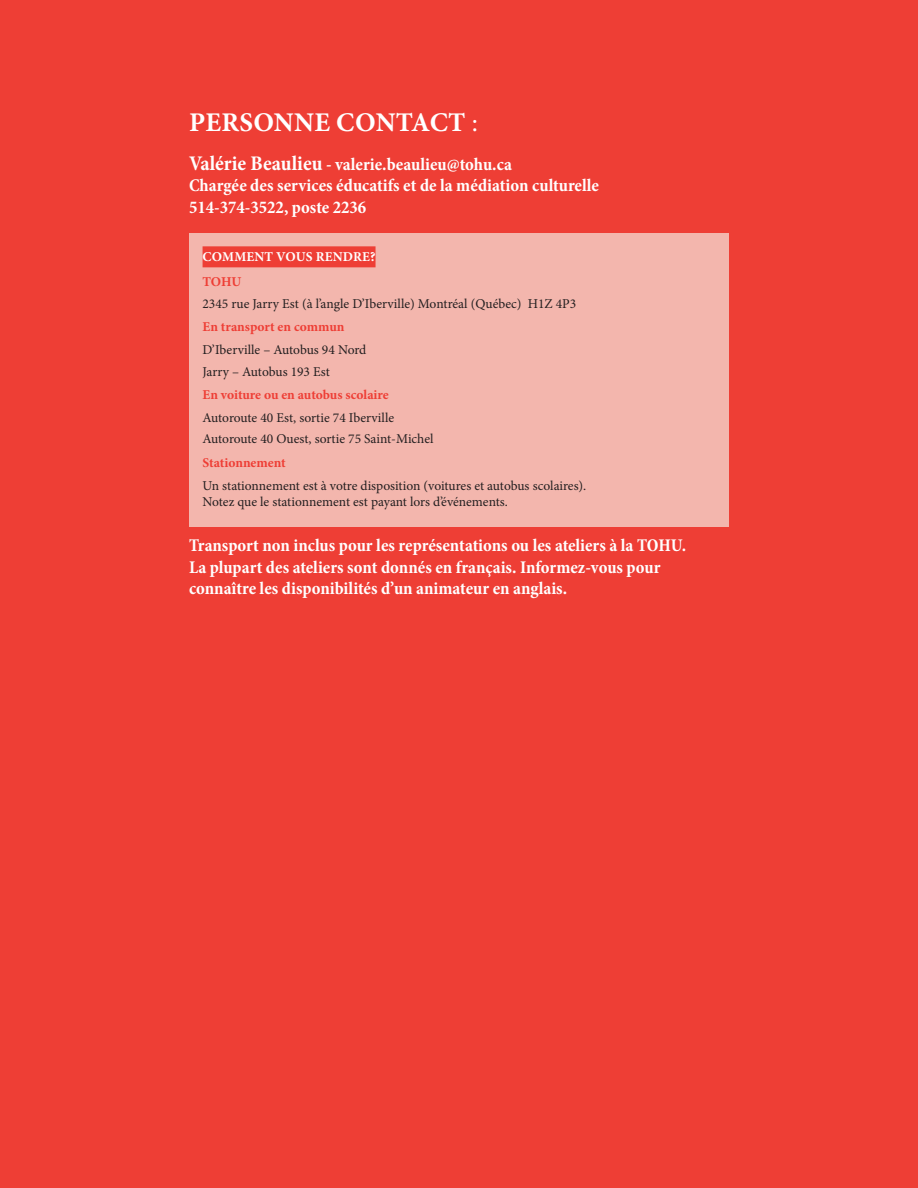
<style>
.page{position:relative;width:918px;height:1188px;background:#ee3e35}
.page>*{position:absolute;margin:0;border:0;box-sizing:border-box;transform-origin:0 0}
.t1{font:700 27px "Minion Pro";letter-spacing:.01em;color:#fff}
.t2{font:700 condensed 18px/21.6px "Minion Pro";color:#fff}
.t3{font:13.5px/16.2px "Minion Pro";color:#231f20}
.t4{font:700 13.5px "Minion Pro";letter-spacing:-.005em;color:#ee3e35}
.t5{font:700 13.5px "Minion Pro";letter-spacing:.01em;color:#fff}
.s1{font-weight:400}
.s2{font-size:21px}
</style>
<div class="page">
<div style="left:189px;top:233px;width:540px;height:294px;background:#f3b6ad"></div>
<div style="left:203px;top:246px;width:173px;height:21px;background:#ee3e35"></div>
<p class="t1" style="left:189px;top:103px;width:290px">PERSONNE CONTACT <span class="s1">:</span></p>
<p class="t2" style="left:189px;top:153px;width:412px"><span class="s2">Valérie Beaulieu</span> - valerie.beaulieu@tohu.ca<br>Chargée des services éducatifs et de la médiation culturelle<br>514-374-3522, poste 2236</p>
<p class="t5" style="left:203px;top:248px;width:174px">COMMENT VOUS RENDRE?</p>
<p class="t4" style="left:202px;top:272px;width:40px">TOHU</p>
<p class="t3" style="left:202px;top:295px;width:375px">2345 rue Jarry Est (à l’angle D’Iberville) Montréal (Québec) H1Z 4P3</p>
<p class="t4" style="left:202px;top:317px;width:143px">En transport en commun</p>
<p class="t3" style="left:202px;top:342px;width:165px">D’Iberville – Autobus 94 Nord</p>
<p class="t3" style="left:202px;top:363px;width:129px">Jarry – Autobus 193 Est</p>
<p class="t4" style="left:202px;top:385px;width:188px">En voiture ou en autobus scolaire</p>
<p class="t3" style="left:202px;top:409px;width:193px">Autoroute 40 Est, sortie 74 Iberville</p>
<p class="t3" style="left:202px;top:431px;width:233px">Autoroute 40 Ouest, sortie 75 Saint-Michel</p>
<p class="t4" style="left:202px;top:453px;width:85px">Stationnement</p>
<p class="t3" style="left:202px;top:477px;width:385px">Un stationnement est à votre disposition (voitures et autobus scolaires).<br>Notez que le stationnement est payant lors d’événements.</p>
<p class="t2" style="left:189px;top:534px;width:499px">Transport non inclus pour les représentations ou les ateliers à la TOHU.<br>La plupart des ateliers sont donnés en français. Informez-vous pour connaître les disponibilités d’un animateur en anglais.</p>
</div>
